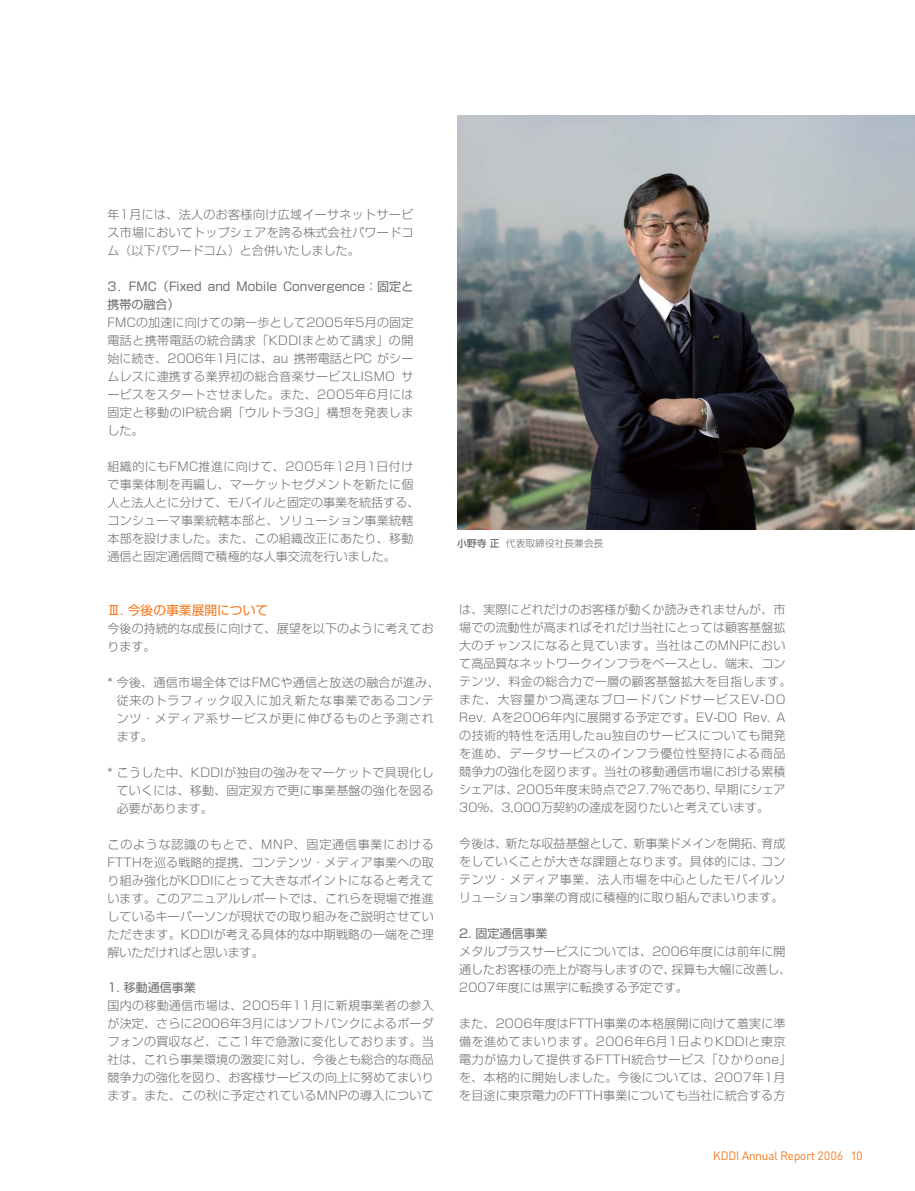
<style>
.page{position:relative;width:915px;height:1191px;background:#fff}
.page>*{position:absolute;margin:0;border:0;box-sizing:border-box;transform-origin:0 0}
.t1{font:12.75px "Shin Go";color:#f47920}
.t2{font:300 12px/18px "Shin Go";letter-spacing:.02em;color:#6c6e70;text-align:justify}
.t3{font:300 12px/18px "Shin Go";letter-spacing:.06em;color:#6c6e70}
.t4{font:300 12px/18px "Shin Go";color:#6c6e70}
.t5{font:12px/18px "Shin Go";letter-spacing:.005em;color:#6c6e70}
.t6{font:12px "Sapient Sans";color:#f47920}
.t7{font:300 9.75px "Shin Go";color:#6c6e70}
.s1{font-weight:500}
</style>
<div class="page">
<img style="left:458px;top:115px;width:456px;height:414px">
<p class="t2" style="left:107px;top:207px;width:307px">年1月には、法人のお客様向け広域イーサネットサービス市場においてトップシェアを誇る株式会社パワードコム（以下パワードコム）と合併いたしました。</p>
<p class="t5" style="left:107px;top:278px;width:307px">3．FMC（Fixed and Mobile Convergence：固定と携帯の融合）</p>
<p class="t2" style="left:107px;top:315px;width:307px">FMCの加速に向けての第一歩として2005年5月の固定電話と携帯電話の統合請求「KDDIまとめて請求」の開始に続き、2006年1月には、au 携帯電話とPC がシームレスに連携する業界初の総合音楽サービスLISMO サービスをスタートさせました。また、2005年6月には固定と移動のIP統合網「ウルトラ3G」構想を発表しました。</p>
<p class="t2" style="left:107px;top:459px;width:313px;text-align:left">組織的にもFMC推進に向けて、2005年12月1日付けで事業体制を再編し、マーケットセグメントを新たに個人と法人とに分けて、モバイルと固定の事業を統括する、コンシューマ事業統轄本部と、ソリューション事業統轄本部を設けました。また、この組織改正にあたり、移動通信と固定通信間で積極的な人事交流を行いました。</p>
<p class="t1" style="left:107px;top:605px;width:162px">Ⅲ. 今後の事業展開について</p>
<p class="t2" style="left:107px;top:621px;width:327px">今後の持続的な成長に向けて、展望を以下のように考えております。</p>
<p class="t3" style="left:117px;top:675px;width:324px;text-indent:-9px">* 今後、通信市場全体ではFMCや通信と放送の融合が進み、従来のトラフィック収入に加え新たな事業であるコンテンツ・メディア系サービスが更に伸びるものと予測されます。</p>
<p class="t2" style="left:117px;top:765px;width:318px;text-indent:-9px">* こうした中、KDDIが独自の強みをマーケットで具現化していくには、移動、固定双方で更に事業基盤の強化を図る必要があります。</p>
<p class="t2" style="left:107px;top:837px;width:327px">このような認識のもとで、MNP、固定通信事業におけるFTTHを巡る戦略的提携、コンテンツ・メディア事業への取り組み強化がKDDIにとって大きなポイントになると考えています。このアニュアルレポートでは、これらを現場で推進しているキーパーソンが現状での取り組みをご説明させていただきます。KDDIが考える具体的な中期戦略の一端をご理解いただければと思います。</p>
<p class="t5" style="left:107px;top:979px;width:90px">1. 移動通信事業</p>
<p class="t2" style="left:107px;top:997px;width:327px">国内の移動通信市場は、2005年11月に新規事業者の参入が決定、さらに2006年3月にはソフトバンクによるボーダフォンの買収など、ここ1年で急激に変化しております。当社は、これら事業環境の激変に対し、今後とも総合的な商品競争力の強化を図り、お客様サービスの向上に努めてまいります。また、この秋に予定されているMNPの導入について</p>
<p class="t7" style="left:457px;top:540px;width:148px"><span class="s1">小野寺正</span> 代表取締役社長兼会長</p>
<p class="t2" style="left:459px;top:602px;width:333px;text-align:left">は、実際にどれだけのお客様が動くか読みきれませんが、市場での流動性が高まればそれだけ当社にとっては顧客基盤拡大のチャンスになると見ています。当社はこのMNPにおいて高品質なネットワークインフラをベースとし、端末、コンテンツ、料金の総合力で一層の顧客基盤拡大を目指します。また、大容量かつ高速なブロードバンドサービスEV-DO<br>Rev. Aを2006年内に展開する予定です。EV-DO Rev. Aの技術的特性を活用したau独自のサービスについても開発を進め、データサービスのインフラ優位性堅持による商品競争力の強化を図ります。当社の移動通信市場における累積シェアは、2005年度末時点で27.7%であり、早期にシェア<br>30％、3,000万契約の達成を図りたいと考えています。</p>
<p class="t2" style="left:459px;top:836px;width:327px">今後は、新たな収益基盤として、新事業ドメインを開拓、育成をしていくことが大きな課題となります。具体的には、コンテンツ・メディア事業、法人市場を中心としたモバイルソリューション事業の育成に積極的に取り組んでまいります。</p>
<p class="t5" style="left:459px;top:926px;width:90px">2. 固定通信事業</p>
<p class="t4" style="left:459px;top:944px;width:333px">メタルプラスサービスについては、2006年度には前年に開通したお客様の売上が寄与しますので、採算も大幅に改善し、<br>2007年度には黒字に転換する予定です。</p>
<p class="t2" style="left:459px;top:1016px;width:333px;text-align:left">また、2006年度はFTTH事業の本格展開に向けて着実に準備を進めてまいります。2006年6月1日よりKDDIと東京電力が協力して提供するFTTH統合サービス「ひかりone」を、本格的に開始しました。今後については、2007年1月を目途に東京電力のFTTH事業についても当社に統合する方</p>
<p class="t6" style="left:713px;top:1151px;width:151px">KDDI Annual Report 2006 10</p>
</div>
